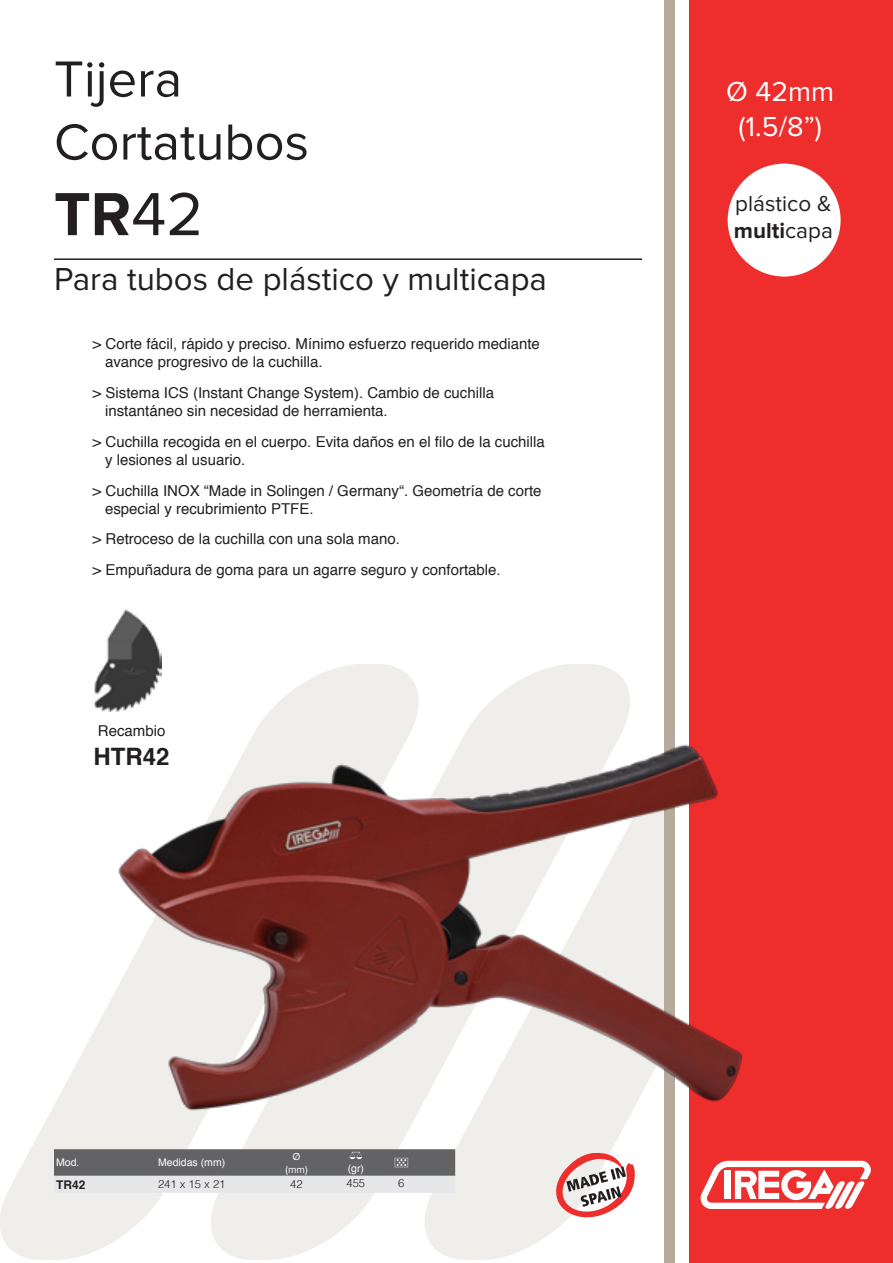
<style>
.page{position:relative;width:893px;height:1263px;background:#fff}
.page>*{position:absolute;margin:0;border:0;box-sizing:border-box;transform-origin:0 0}
.t1{font:700 63px "Proxima Nova";color:#231f20}
.t2{font:52.5px "Proxima Nova";color:#231f20}
.t3{font:33px "Proxima Nova";color:#231f20}
.t4{font:28.5px "Proxima Nova";color:#fff}
.Tabla_cabecera{font:700 24px "Helvetica";color:#231f20}
.t5{font:22.5px/27px "Proxima Nova";color:#231f20}
.Tabla_cabecera-2{font:15px/18px "Helvetica";color:#231f20}
.Tabla_bold{font:700 12px "Helvetica";color:#231f20}
.texto_tabla{font:300 11.25px "Helvetica";color:#231f20}
.Tabla_cabecera-3{font:10.5px "Helvetica";color:#fff}
.t6{font:10.5px "Proxima Nova";color:#fff}
.s1{font-weight:400}
.s2{font-weight:700}
</style>
<div class="page">
<svg style="left:0;top:1131px;width:160px;height:129px;fill:#f0eeeb"></svg>
<svg style="left:211px;top:664px;width:207px;height:596px;fill:#f0eeeb"></svg>
<svg style="left:425px;top:664px;width:205px;height:596px;fill:#f0eeeb"></svg>
<div style="left:689px;top:0;width:204px;height:1263px;background:#ee2d2d"></div>
<div style="left:664px;top:0;width:14px;height:1263px;background:#b4ab9d"></div>
<svg style="left:700px;top:1161px;width:171px;height:48px"></svg>
<div style="left:725px;top:1171px;width:6px;height:28px;background:#fff"></div>
<div style="left:675px;top:0;width:14px;height:1263px;background:#fff"></div>
<svg style="left:556px;top:1198px;width:74px;height:20px"></svg>
<div style="left:728px;top:164px;width:113px;height:113px;background:#fff;border-radius:50%"></div>
<hr style="left:54px;top:258px;width:588px;height:2px;background:#231f20">
<img style="left:94px;top:609px;width:68px;height:86px">
<img style="left:41px;top:695px;width:755px;height:503px">
<svg style="left:54px;top:1149px;width:401px;height:44px;background:#97989a"></svg>
<p class="t2" style="left:54px;top:55px;width:130px">Tijera</p>
<p class="t2" style="left:54px;top:118px;width:256px">Cortatubos</p>
<p class="t1" style="left:54px;top:185px;width:151px">TR<span class="s1">42</span></p>
<p class="t3" style="left:54px;top:264px;width:494px">Para tubos de plástico y multicapa</p>
<p class="Tabla_cabecera-2" style="left:105px;top:335px;width:436px;text-indent:-13px">&gt; Corte fácil, rápido y preciso. Mínimo esfuerzo requerido mediante avance progresivo de la cuchilla.</p>
<p class="Tabla_cabecera-2" style="left:105px;top:384px;width:390px;text-indent:-13px">&gt; Sistema ICS (Instant Change System). Cambio de cuchilla instantáneo sin necesidad de herramienta.</p>
<p class="Tabla_cabecera-2" style="left:105px;top:433px;width:441px;text-indent:-13px">&gt; Cuchilla recogida en el cuerpo. Evita daños en el filo de la cuchilla y lesiones al usuario.</p>
<p class="Tabla_cabecera-2" style="left:105px;top:482px;width:438px;text-indent:-13px">&gt; Cuchilla INOX “Made in Solingen / Germany“. Geometría de corte especial y recubrimiento PTFE.</p>
<p class="Tabla_cabecera-2" style="left:93px;top:530px;width:309px">&gt; Retroceso de la cuchilla con una sola mano.</p>
<p class="Tabla_cabecera-2" style="left:93px;top:561px;width:410px">&gt; Empuñadura de goma para un agarre seguro y confortable.</p>
<p class="Tabla_cabecera-2" style="left:98px;top:722px;width:69px">Recambio</p>
<p class="Tabla_cabecera" style="left:94px;top:737px;width:78px">HTR42</p>
<p class="Tabla_cabecera-3" style="left:56px;top:1155px;width:25px">Mod.</p>
<p class="Tabla_cabecera-3" style="left:158px;top:1155px;width:69px">Medidas (mm)</p>
<p class="t6" style="left:293px;top:1152px;width:10px">Ø</p>
<p class="t6" style="left:285px;top:1165px;width:24px">(mm)</p>
<p class="Tabla_cabecera-3" style="left:348px;top:1160px;width:18px">(gr)</p>
<p class="Tabla_bold" style="left:56px;top:1175px;width:31px">TR42</p>
<p class="texto_tabla" style="left:158px;top:1175px;width:69px">241 x 15 x 21</p>
<p class="texto_tabla" style="left:290px;top:1175px;width:14px">42</p>
<p class="texto_tabla" style="left:346px;top:1174px;width:20px">455</p>
<p class="texto_tabla" style="left:398px;top:1174px;width:8px">6</p>
<p class="t4" style="left:726px;top:79px;width:109px">Ø 42mm</p>
<p class="t4" style="left:738px;top:113px;width:85px">(1.5/8”)</p>
<p class="t5" style="left:734px;top:191px;width:100px">plástico &amp; <span class="s2">multi</span>capa</p>
</div>
